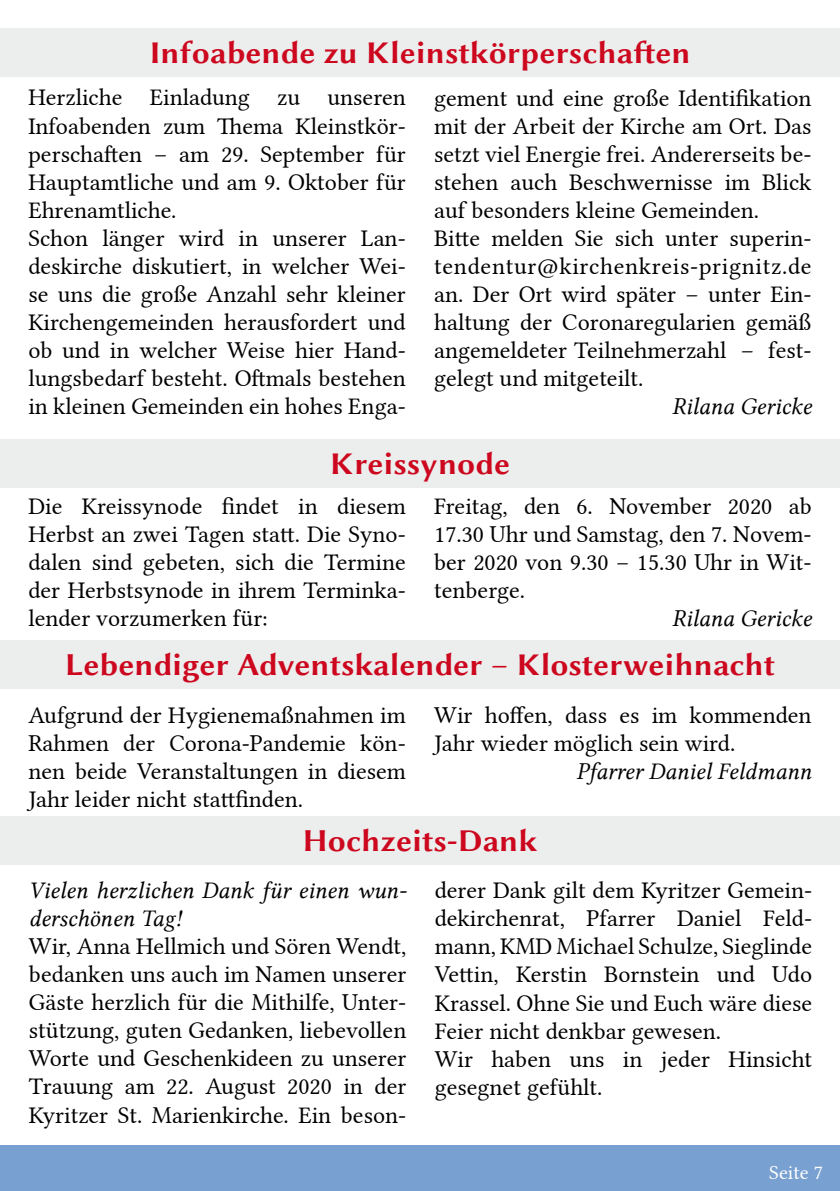
<style>
.page{position:relative;width:840px;height:1191px;background:#fff}
.page>*{position:absolute;margin:0;border:0;box-sizing:border-box;transform-origin:0 0}
.t1{font:32px "Linux Biolinum GB";color:#cc071e}
.t2{font:24px/28px "Lin Libertine";color:#000;text-align:justify}
.t3{font:24px/28px "Lin Libertine I";color:#000}
.t4{font:20px "Lin Libertine";color:#fff}
</style>
<div class="page">
<div style="left:0;top:1145px;width:839px;height:46px;background:#78a1d1"></div>
<div style="left:0;top:439px;width:839px;height:49px;background:#eceded"></div>
<div style="left:0;top:28px;width:839px;height:49px;background:#eceded"></div>
<div style="left:0;top:641px;width:839px;height:48px;background:#eceded"></div>
<div style="left:0;top:816px;width:839px;height:48px;background:#eceded"></div>
<h1 class="t1" style="left:149px;top:30px;width:542px">Infoabende zu Kleinstkörperschaften</h1>
<p class="t2" style="left:28px;top:81px;width:379px;text-align:left">Herzliche Einladung zu unseren Infoabenden zum Thema Kleinstkör&shy;perschaften – am 29. September für Hauptamtliche und am 9. Oktober für Ehrenamtliche.<br>Schon länger wird in unserer Lan&shy;deskirche diskutiert, in welcher Wei&shy;se uns die große Anzahl sehr kleiner Kirchengemeinden herausfordert und ob und in welcher Weise hier Hand&shy;lungsbedarf besteht. Oftmals bestehen in kleinen Gemeinden ein hohes Enga-</p>
<p class="t2" style="left:434px;top:81px;width:379px;text-align:left">gement und eine große Identifikation mit der Arbeit der Kirche am Ort. Das setzt viel Energie frei. Andererseits be&shy;stehen auch Beschwernisse im Blick auf besonders kleine Gemeinden.<br>Bitte melden Sie sich unter superin&shy;tendentur@kirchenkreis-prignitz.de an. Der Ort wird später – unter Ein&shy;haltung der Coronaregularien gemäß angemeldeter Teilnehmerzahl – fest&shy;gelegt und mitgeteilt.</p>
<p class="t3" style="left:671px;top:393px;width:141px">Rilana Gericke</p>
<h1 class="t1" style="left:329px;top:441px;width:182px">Kreissynode</h1>
<p class="t2" style="left:28px;top:490px;width:379px">Die Kreissynode findet in diesem Herbst an zwei Tagen statt. Die Syno&shy;dalen sind gebeten, sich die Termine der Herbstsynode in ihrem Terminka&shy;lender vorzumerken für:</p>
<p class="t2" style="left:434px;top:490px;width:379px">Freitag, den 6. November 2020 ab 17.30 Uhr und Samstag, den 7. Novem&shy;ber 2020 von 9.30 – 15.30 Uhr in Wit&shy;tenberge.</p>
<p class="t3" style="left:671px;top:605px;width:141px">Rilana Gericke</p>
<h1 class="t1" style="left:65px;top:642px;width:711px">Lebendiger Adventskalender – Klosterweihnacht</h1>
<p class="t2" style="left:28px;top:698px;width:379px">Aufgrund der Hygienemaßnahmen im Rahmen der Corona-Pandemie kön&shy;nen beide Veranstaltungen in diesem Jahr leider nicht stattfinden.</p>
<p class="t2" style="left:434px;top:698px;width:379px">Wir hoffen, dass es im kommenden<br>Jahr wieder möglich sein wird.</p>
<p class="t3" style="left:576px;top:757px;width:237px">Pfarrer Daniel Feldmann</p>
<h1 class="t1" style="left:302px;top:818px;width:236px">Hochzeits-Dank</h1>
<p class="t3" style="left:29px;top:877px;width:379px">Vielen herzlichen Dank für einen wun&shy;derschönen Tag!</p>
<p class="t2" style="left:29px;top:930px;width:379px">Wir, Anna Hellmich und Sören Wendt, bedanken uns auch im Namen unserer Gäste herzlich für die Mithilfe, Unter&shy;stützung, guten Gedanken, liebevollen Worte und Geschenkideen zu unserer Trauung am 22. August 2020 in der Kyritzer St. Marienkirche. Ein beson-</p>
<p class="t2" style="left:434px;top:874px;width:379px;text-align:left">derer Dank gilt dem Kyritzer Gemein&shy;dekirchenrat, Pfarrer Daniel Feld&shy;mann, KMD Michael Schulze, Sieglinde<br>Vettin, Kerstin Bornstein und Udo<br>Krassel. Ohne Sie und Euch wäre diese<br>Feier nicht denkbar gewesen.<br>Wir haben uns in jeder Hinsicht gesegnet gefühlt.</p>
<p class="t4" style="left:768px;top:1156px;width:55px">Seite 7</p>
</div>
